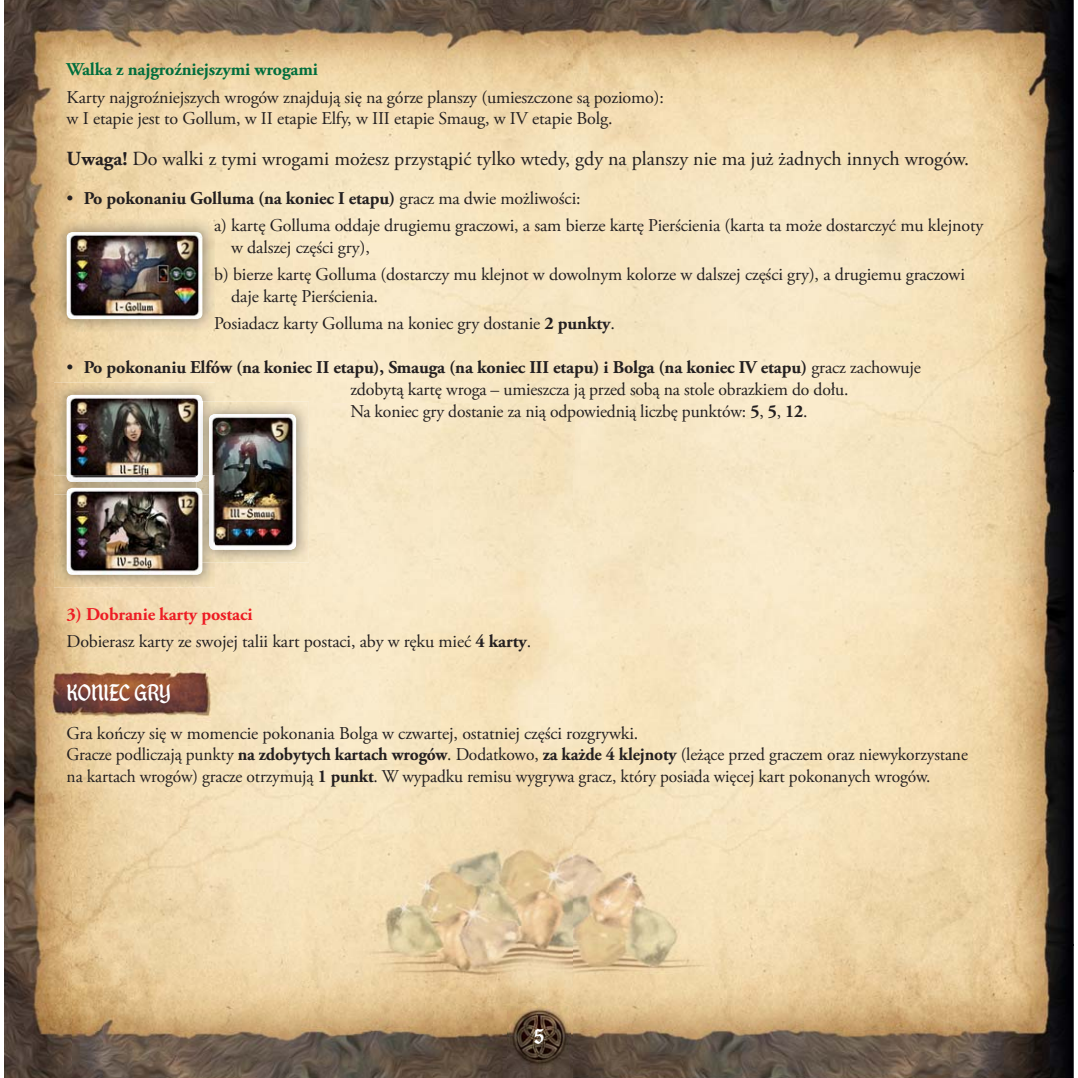
<style>
.page{position:relative;width:1078px;height:1078px;background:#fff}
.page>*{position:absolute;margin:0;border:0;box-sizing:border-box;transform-origin:0 0}
.t1{font:30px "House Holiday TTF Gothic";color:#fff}
.t2{font:20px "Adobe Garamond Pro";color:#231f20}
.t3{font:18px/21.6px "Adobe Garamond Pro";letter-spacing:-.01em;color:#231f20}
.t4{font:700 18px "Adobe Garamond Pro";letter-spacing:-.01em;color:#006e3d}
.s1{font-weight:700}
.s2{font-weight:700;color:#ed1c24}
</style>
<div class="page">
<img style="left:4px;top:0;width:569px;height:403px">
<img style="left:573px;top:0;width:500px;height:1077px">
<img style="left:4px;top:403px;width:69px;height:674px">
<img style="left:288px;top:403px;width:286px;height:674px">
<img style="left:73px;top:562px;width:215px;height:515px">
<img style="left:54px;top:382px;width:161px;height:205px">
<img style="left:67px;top:395px;width:135px;height:80px">
<img style="left:215px;top:401px;width:94px;height:161px">
<img style="left:196px;top:401px;width:19px;height:74px">
<img style="left:209px;top:414px;width:87px;height:135px;border-radius:6px">
<img style="left:54px;top:475px;width:155px;height:19px">
<img style="left:67px;top:475px;width:129px;height:7px">
<img style="left:202px;top:494px;width:13px;height:68px">
<svg style="left:196px;top:475px;width:6px;height:7px"></svg>
<img style="left:209px;top:475px;width:6px;height:74px">
<img style="left:67px;top:487px;width:135px;height:87px;border-radius:6px">
<img style="left:54px;top:219px;width:161px;height:112px">
<img style="left:67px;top:232px;width:135px;height:87px;border-radius:6px">
<img style="left:507px;top:1006px;width:63px;height:63px">
<p class="t4" style="left:67px;top:62px;width:253px">Walka z najgroźniejszymi wrogami</p>
<p class="t3" style="left:67px;top:88px;width:598px">Karty najgroźniejszych wrogów znajdują się na górze planszy (umieszczone są poziomo): w I etapie jest to Gollum, w II etapie Elfy, w III etapie Smaug, w IV etapie Bolg.</p>
<p class="t2" style="left:67px;top:151px;width:903px"><span class="s1">Uwaga!</span> Do walki z tymi wrogami możesz przystąpić tylko wtedy, gdy na planszy nie ma już żadnych innych wrogów.</p>
<p class="t3" style="left:214px;top:186px;width:770px;line-height:27.2px;text-indent:-147px">• <span class="s1">Po pokonaniu Golluma (na koniec I etapu)</span> gracz ma dwie możliwości:<br>a) kartę Golluma oddaje drugiemu graczowi, a sam bierze kartę Pierścienia (karta ta może dostarczyć mu klejnoty</p>
<p class="t3" style="left:214px;top:235px;width:752px;line-height:27.2px;text-indent:17px">w dalszej części gry),<br>b) bierze kartę Golluma (dostarczy mu klejnot w dowolnym kolorze w dalszej części gry), a drugiemu graczowi</p>
<p class="t3" style="left:214px;top:284px;width:402px;line-height:27.2px;text-indent:17px">daje kartę Pierścienia.<br>Posiadacz karty Golluma na koniec gry dostanie <span class="s1">2 punkty</span>.</p>
<p class="t3" style="left:350px;top:358px;width:572px;text-indent:-283px">• <span class="s1">Po pokonaniu Elfów (na koniec II etapu), Smauga (na koniec III etapu) i Bolga (na koniec IV etapu)</span> gracz zachowuje zdobytą kartę wroga – umieszcza ją przed sobą na stole obrazkiem do dołu.<br>Na koniec gry dostanie za nią odpowiednią liczbę punktów: <span class="s1">5</span>, <span class="s1">5</span>, <span class="s1">12</span>.</p>
<p class="t3" style="left:67px;top:602px;width:466px;line-height:27.2px"><span class="s2">3) Dobranie karty postaci<br></span>Dobierasz karty ze swojej talii kart postaci, aby w ręku mieć <span class="s1">4 karty</span>.</p>
<h1 class="t1" style="left:67px;top:677px;width:106px">KONIEC GRY</h1>
<p class="t3" style="left:67px;top:723px;width:902px">Gra kończy się w momencie pokonania Bolga w czwartej, ostatniej części rozgrywki.<br>Gracze podliczają punkty <span class="s1">na zdobytych kartach wrogów</span>. Dodatkowo, <span class="s1">za każde 4 klejnoty</span> (leżące przed graczem oraz niewykorzystane na kartach wrogów) gracze otrzymują <span class="s1">1 punkt</span>. W wypadku remisu wygrywa gracz, który posiada więcej kart pokonanych wrogów.</p>
<h1 class="t1" style="left:534px;top:1019px;width:11px">5</h1>
</div>
